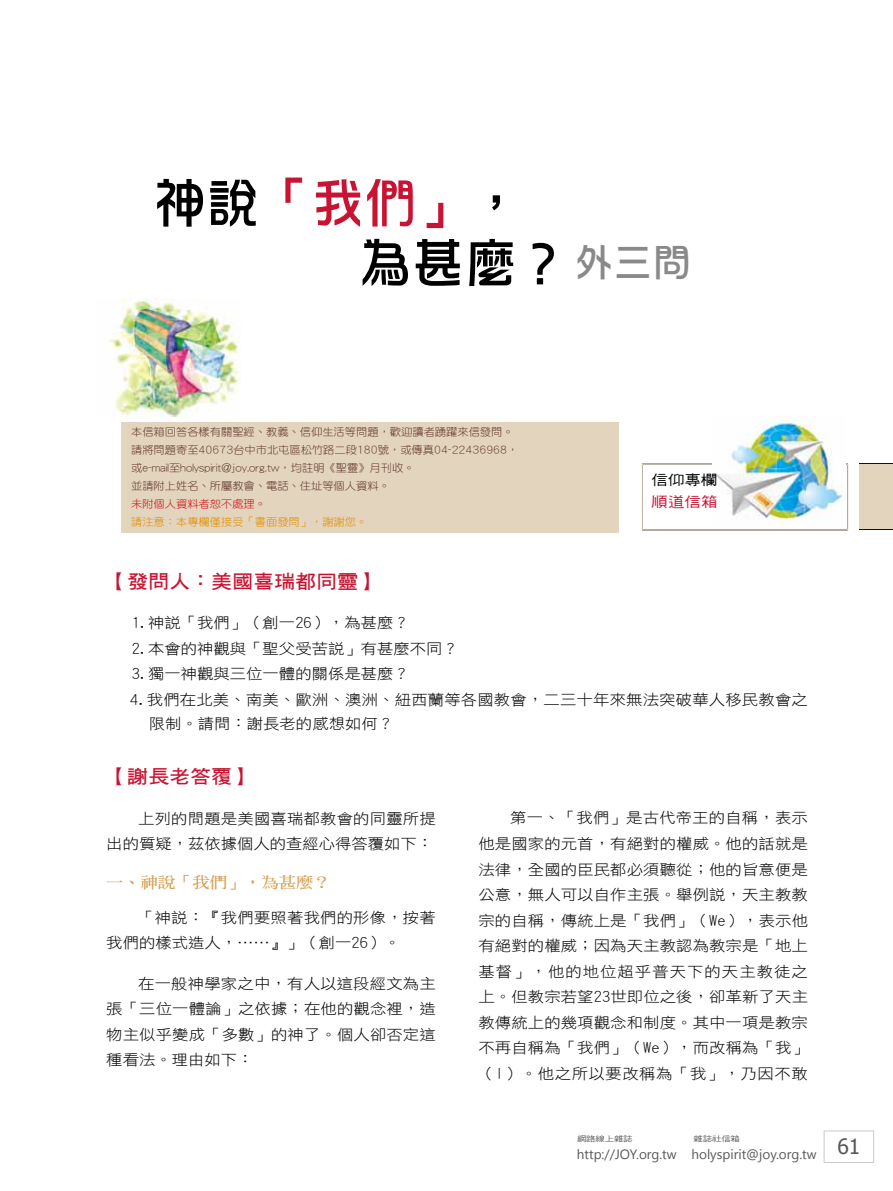
<style>
.page{position:relative;width:893px;height:1191px;background:#fff}
.page>*{position:absolute;margin:0;border:0;box-sizing:border-box;transform-origin:0 0}
.t1{font:54px/60px "DF Hua Zong W5 WIN BF";letter-spacing:-.025em;color:#000}
.t2{font:39px "DF Hua Zong W5 WIN BF";color:#898989}
.t3{font:18.9px "DF Hei W7 WIN BF";color:#c81432;scale:1.11 1}
.t4{font:15.6px "DF Ming W7 WIN BF";color:#d79e50;scale:1.11 1}
.t5{font:14.7px/25.5px "DF Hei W3 WIN BF";letter-spacing:.01em;color:#000;scale:1.11 1}
.t6{font:14.1px "DF Hei W5 WIN BF";color:#000;scale:1.18 1}
.t7{font:14.1px "DF Hei W5 WIN BF";color:#c81432;scale:1.18 1}
.t8{font:13.5px "Segoe UI";color:#595757}
.t9{font:10.65px/18px "DF Yuan W3 WINP BF";color:#653931;scale:1.05 1}
.t10{font:10.65px "DF Yuan W3 WINP BF";color:#e48e00;scale:1.05 1}
.t11{font:10.65px "DF Yuan W3 WINP BF";color:#d0121b;scale:1.05 1}
.t12{font:7.5px "DF Hei W5 WIN BF";letter-spacing:-.015em;color:#595757;scale:1.25 1}
.s1{color:#c81432}
</style>
<div class="page">
<div style="left:824px;top:1130px;width:50px;height:32px;border:1px solid #c9caca"></div>
<img style="left:109px;top:298px;width:131px;height:118px">
<div style="left:860px;top:463px;width:33px;height:66px;background:#e2d4bd"></div>
<div style="left:642px;top:463px;width:206px;height:67px;border:1px solid #e2d4bd"></div>
<img style="left:713px;top:416px;width:133px;height:104px">
<div style="left:121px;top:422px;width:498px;height:110px;background:#e2d4bd"></div>
<h1 class="t1" style="left:358px;top:173px;width:213px;text-indent:-205px">神說<span class="s1">「我們」</span>，為甚麼？</h1>
<h2 class="t2" style="left:574px;top:242px;width:118px">外三問</h2>
<p class="t9" style="left:131px;top:423px;width:370px">本信箱回答各樣有關聖經、教義、信仰生活等問題，歡迎讀者踴躍來信發問。請將問題寄至40673台中市北屯區松竹路二段180號，或傳真04-22436968，或e-mail至holyspirit@joy.org.tw，均註明《聖靈》月刊收。<br>並請附上姓名、所屬教會、電話、住址等個人資料。</p>
<p class="t11" style="left:131px;top:498px;width:130px">未附個人資料者恕不處理。</p>
<p class="t10" style="left:131px;top:516px;width:226px">請注意：本專欄僅接受「書面發問」，謝謝您。</p>
<p class="t6" style="left:651px;top:473px;width:57px">信仰專欄</p>
<p class="t7" style="left:652px;top:494px;width:57px">順道信箱</p>
<p class="t3" style="left:106px;top:571px;width:247px">【發問人：美國喜瑞都同靈】</p>
<p class="t5" style="left:130px;top:610px;width:612px">1.神說「我們」（創一26），為甚麼？<br>2.本會的神觀與「聖父受苦說」有甚麼不同？<br>3.獨一神觀與三位一體的關係是甚麼？<br>4.我們在北美、南美、歐洲、澳洲、紐西蘭等各國教會，二三十年來無法突破華人移民教會之</p>
<p class="t5" style="left:149px;top:710px;width:222px">限制。請問：謝長老的感想如何？</p>
<p class="t3" style="left:106px;top:766px;width:134px">【謝長老答覆】</p>
<p class="t5" style="left:106px;top:805px;width:298px;text-align:right">上列的問題是美國喜瑞都教會的同靈所提<br>出的質疑，茲依據個人的查經心得答覆如下：</p>
<p class="t4" style="left:106px;top:874px;width:204px">一、神說「我們」，為甚麼？</p>
<p class="t5" style="left:106px;top:904px;width:298px;text-indent:32px">「神說：『我們要照著我們的形像，按著我們的樣式造人，……』」（創一26）。</p>
<p class="t5" style="left:106px;top:970px;width:298px;text-align:justify;text-indent:32px">在一般神學家之中，有人以這段經文為主張「三位一體論」之依據；在他的觀念裡，造物主似乎變成「多數」的神了。個人卻否定這種看法。理由如下：</p>
<p class="t5" style="left:478px;top:805px;width:298px;text-align:justify;text-indent:32px">第一、「我們」是古代帝王的自稱，表示他是國家的元首，有絕對的權威。他的話就是法律，全國的臣民都必須聽從；他的旨意便是公意，無人可以自作主張。舉例說，天主教教宗的自稱，傳統上是「我們」（We），表示他有絕對的權威；因為天主教認為教宗是「地上基督」，他的地位超乎普天下的天主教徒之上。但教宗若望23世即位之後，卻革新了天主教傳統上的幾項觀念和制度。其中一項是教宗不再自稱為「我們」（We），而改稱為「我」（I）。他之所以要改稱為「我」，乃因不敢</p>
<p class="t12" style="left:577px;top:1135px;width:46px">網路線上雜誌</p>
<p class="t12" style="left:694px;top:1135px;width:39px">雜誌社信箱</p>
<p class="t8" style="left:577px;top:1144px;width:285px">http://JOY.org.tw holyspirit@joy.org.tw <sup>61</sup></p>
</div>
